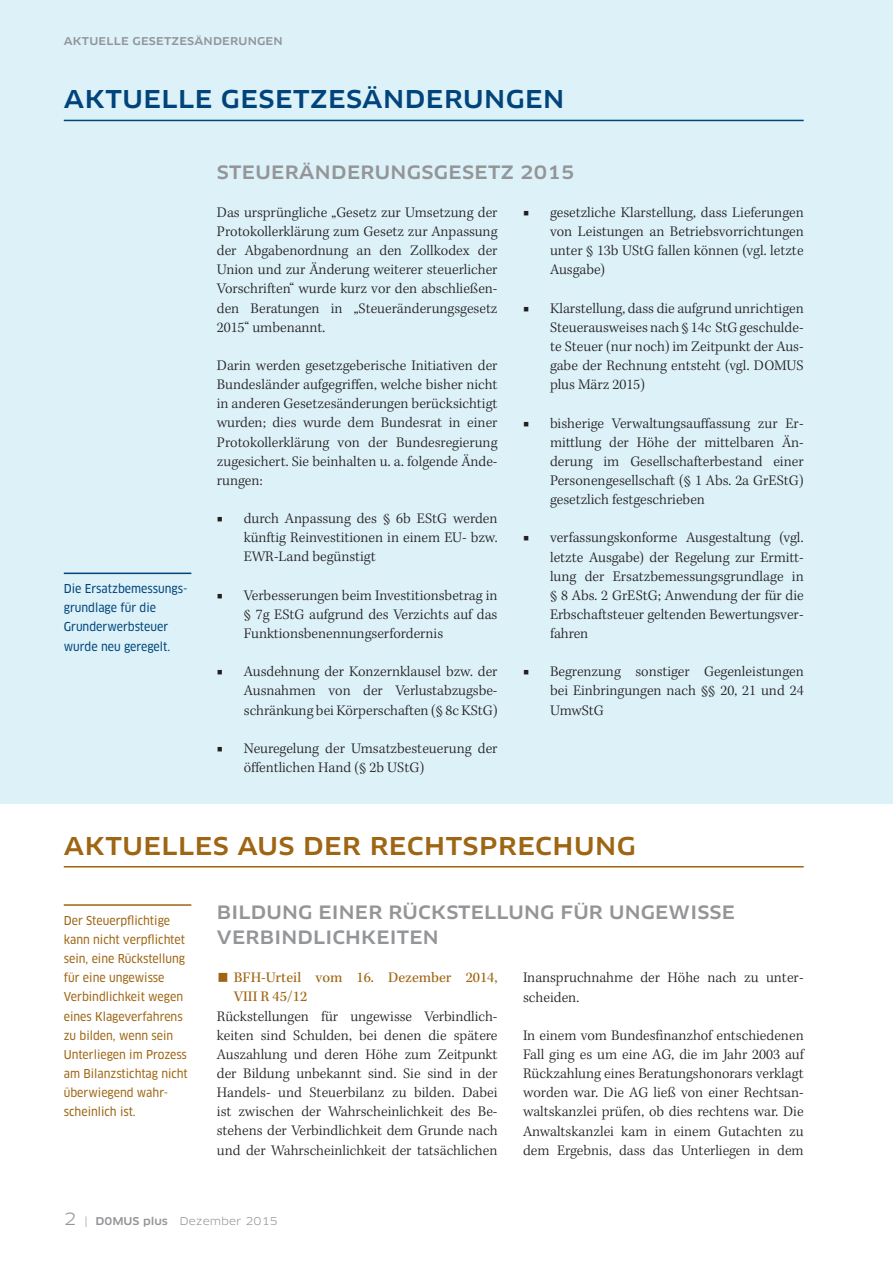
<style>
.page{position:relative;width:893px;height:1263px;background:#fff}
.page>*{position:absolute;margin:0;border:0;box-sizing:border-box;transform-origin:0 0}
.t1{font:500 expanded 24px "Clan Pro";letter-spacing:.02em;color:#9e6512}
.t2{font:500 expanded 24px "Clan Pro";letter-spacing:.02em;color:#00447b}
.t3{font:500 expanded 18px "Clan Pro";letter-spacing:.01em;color:#939598}
.t4{font:300 15px/19.2px "Kepler Std";color:#231f20;text-align:justify}
.t5{font:15px/19.2px "Kepler Std";color:#9e6512}
.t6{font:12px/19.2px "Clan Pro Narr News";color:#9e6512}
.t7{font:12px/19.2px "Clan Pro Narr News";color:#00447b}
.t8{font:500 expanded 10.5px "Clan Pro";color:#939598}
.t9{font:expanded 10.5px "Clan Pro";color:#939598}
.s1{font-weight:400}
.s2{font-size:30px}
.s3{font-size:16.5px}
.s4{font-weight:500}
</style>
<div class="page">
<hr style="left:64px;top:904px;width:127px;height:2px;background:#9e6512">
<div style="left:0;top:0;width:893px;height:804px;background:#dcf1f8"></div>
<hr style="left:64px;top:120px;width:740px;height:1px;background:#00447b">
<hr style="left:64px;top:573px;width:127px;height:1px;background:#00447b">
<hr style="left:64px;top:866px;width:740px;height:1px;background:#9e6512">
<p class="t8" style="left:64px;top:35px;width:18px">AKTUELLE</p>
<p class="t8" style="left:133px;top:35px;width:18px">GESETZESÄNDERUN</p>
<p class="t8" style="left:257px;top:35px;width:18px">GEN</p>
<h1 class="t2" style="left:64px;top:85px;width:502px">AKTUELLE GESETZESÄNDERUNGEN</h1>
<p class="t7" style="left:64px;top:579px;width:125px">Die Ersatzbemessungs&shy;grundlage für die<br>Grunderwerbsteuer wurde neu geregelt.</p>
<p class="t3" style="left:217px;top:161px;width:16px">STEUERÄNDERUN</p>
<p class="t3" style="left:407px;top:161px;width:56px">GSGESETZ</p>
<p class="t3" style="left:520px;top:161px;width:56px">2015</p>
<p class="t4" style="left:217px;top:203px;width:282px">Das ursprüngliche „Gesetz zur Umsetzung der Protokollerklärung zum Gesetz zur Anpassung der Abgabenordnung an den Zollkodex der Union und zur Änderung weiterer steuerlicher Vorschriften“ wurde kurz vor den abschließen&shy;den Beratungen in „Steueränderungsgesetz 2015“ umbenannt.</p>
<p class="t4" style="left:217px;top:356px;width:282px">Darin werden gesetzgeberische Initiativen der Bundesländer aufgegriffen, welche bisher nicht in anderen Gesetzesänderungen berücksichtigt wurden; dies wurde dem Bundesrat in einer Protokollerklärung von der Bundesregierung zugesichert. Sie beinhalten u. a. folgende Ände&shy;rungen:</p>
<p class="t4" style="left:244px;top:509px;width:255px;text-indent:-27px"><span class="s1">■</span> durch Anpassung des § 6b EStG werden künftig Reinvestitionen in einem EU- bzw.<br>EWR-Land begünstigt</p>
<p class="t4" style="left:244px;top:586px;width:255px;text-indent:-27px"><span class="s1">■</span> Verbesserungen beim Investitionsbetrag in § 7g EStG aufgrund des Verzichts auf das Funktionsbenennungserfordernis</p>
<p class="t4" style="left:244px;top:663px;width:255px;text-indent:-27px"><span class="s1">■</span> Ausdehnung der Konzernklausel bzw. der Ausnahmen von der Verlustabzugsbe&shy;schränkung bei Körperschaften (§ 8c KStG)</p>
<p class="t4" style="left:244px;top:739px;width:255px;text-indent:-27px"><span class="s1">■</span> Neuregelung der Umsatzbesteuerung der öffentlichen Hand (§ 2b UStG)</p>
<p class="t4" style="left:550px;top:203px;width:255px;text-indent:-27px"><span class="s1">■</span> gesetzliche Klarstellung, dass Lieferungen von Leistungen an Betriebsvorrichtungen unter § 13b UStG fallen können (vgl. letzte Ausgabe)</p>
<p class="t4" style="left:550px;top:299px;width:255px;text-indent:-27px"><span class="s1">■</span> Klarstellung, dass die aufgrund unrichtigen Steuerausweises nach § 14c StG geschulde&shy;te Steuer (nur noch) im Zeitpunkt der Aus&shy;gabe der Rechnung entsteht (vgl. DOMUS plus März 2015)</p>
<p class="t4" style="left:550px;top:414px;width:255px;text-indent:-27px"><span class="s1">■</span> bisherige Verwaltungsauffassung zur Er&shy;mittlung der Höhe der mittelbaren Än&shy;derung im Gesellschafterbestand einer Personengesellschaft (§ 1 Abs. 2a GrEStG) gesetzlich festgeschrieben</p>
<p class="t4" style="left:550px;top:529px;width:255px;text-indent:-27px"><span class="s1">■</span> verfassungskonforme Ausgestaltung (vgl. letzte Ausgabe) der Regelung zur Ermitt&shy;lung der Ersatzbemessungsgrundlage in § 8 Abs. 2 GrEStG; Anwendung der für die Erbschaftsteuer geltenden Bewertungsver&shy;fahren</p>
<p class="t4" style="left:550px;top:663px;width:255px;text-indent:-27px"><span class="s1">■</span> Begrenzung sonstiger Gegenleistungen bei Einbringungen nach §§ 20, 21 und 24<br>UmwStG</p>
<h1 class="t1" style="left:64px;top:832px;width:570px">AKTUELLES AUS DER RECHTSPRECHUNG</h1>
<p class="t6" style="left:64px;top:911px;width:126px">Der Steuerpflichtige kann nicht verpflichtet sein, eine Rückstellung für eine ungewisse<br>Verbindlichkeit wegen eines Klageverfahrens zu bilden, wenn sein<br>Unterliegen im Prozess am Bilanzstichtag nicht überwiegend wahr&shy;scheinlich ist.</p>
<p class="t3" style="left:217px;top:901px;width:37px">BILDUN</p>
<p class="t3" style="left:298px;top:901px;width:56px">G EINER</p>
<p class="t3" style="left:389px;top:901px;width:44px">RÜCKSTELLUN</p>
<p class="t3" style="left:540px;top:901px;width:170px">G FÜR UNGEWISSE</p>
<p class="t3" style="left:217px;top:927px;width:80px">VERBINDL</p>
<p class="t3" style="left:325px;top:927px;width:22px">ICHKE</p>
<p class="t3" style="left:390px;top:927px;width:22px">ITEN</p>
<p class="t5" style="left:234px;top:969px;width:265px;text-indent:-17px"><span class="s2">■</span> BFH-Urteil vom 16. Dezember 2014,<br>VIII R 45/12</p>
<p class="t4" style="left:217px;top:1007px;width:282px">Rückstellungen für ungewisse Verbindlich&shy;keiten sind Schulden, bei denen die spätere Auszahlung und deren Höhe zum Zeitpunkt der Bildung unbekannt sind. Sie sind in der Handels- und Steuerbilanz zu bilden. Dabei ist zwischen der Wahrscheinlichkeit des Be&shy;stehens der Verbindlichkeit dem Grunde nach und der Wahrscheinlichkeit der tatsächlichen</p>
<p class="t4" style="left:523px;top:969px;width:282px">Inanspruchnahme der Höhe nach zu unter&shy;scheiden.</p>
<p class="t4" style="left:523px;top:1026px;width:282px">In einem vom Bundesfinanzhof entschiedenen Fall ging es um eine AG, die im Jahr 2003 auf Rückzahlung eines Beratungshonorars verklagt worden war. Die AG ließ von einer Rechtsan&shy;waltskanzlei prüfen, ob dies rechtens war. Die Anwaltskanzlei kam in einem Gutachten zu dem Ergebnis, dass das Unterliegen in dem</p>
<p class="t9" style="left:64px;top:1215px;width:216px"><span class="s3">2</span> | <span class="s4">D0MUS PLUS</span> Dezember 2015</p>
</div>
